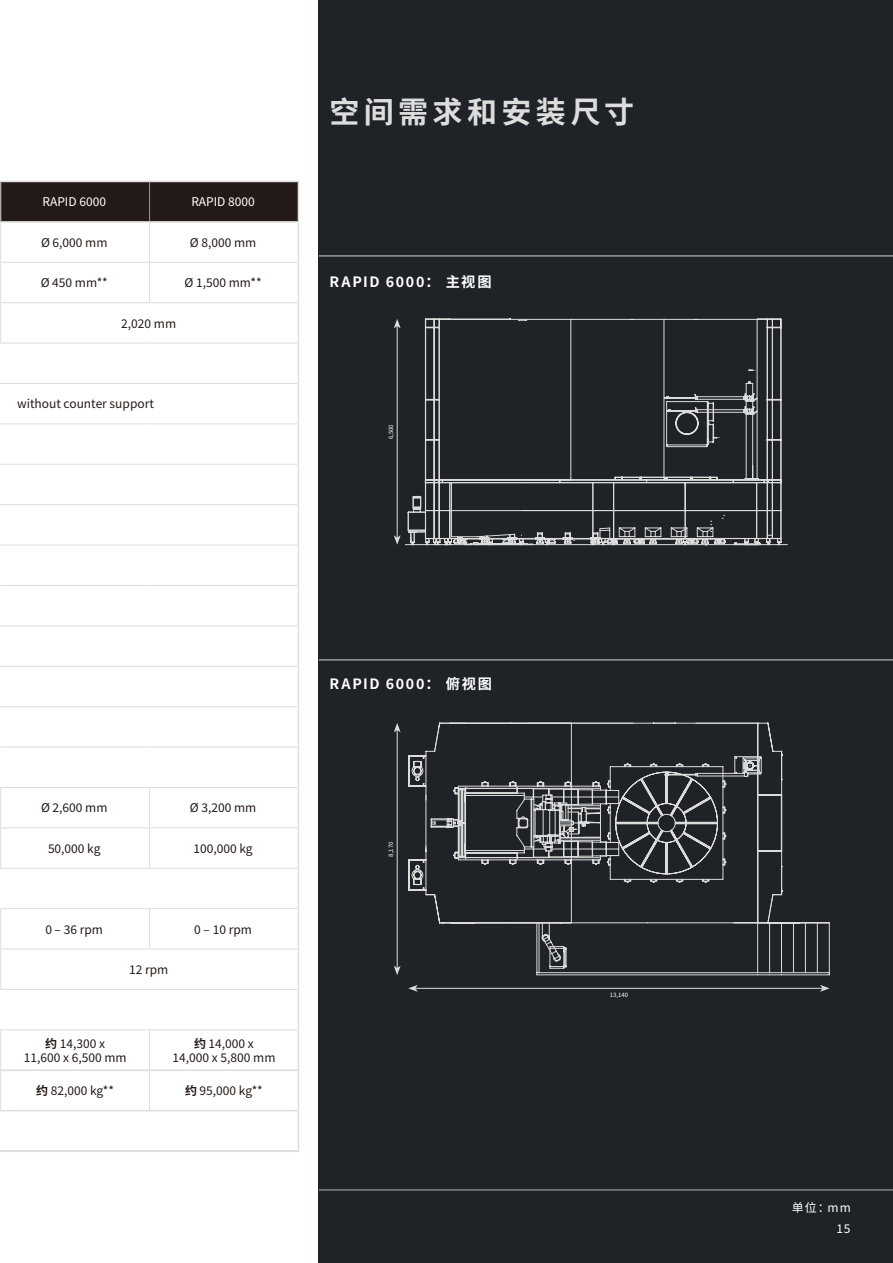
<style>
.page{position:relative;width:893px;height:1263px;background:#fff}
.page>*{position:absolute;margin:0;border:0;box-sizing:border-box;transform-origin:0 0}
.t1{font:700 30px "Noto Sans SC";letter-spacing:.14em;color:#dcdddd}
.t2{font:700 14.25px "Noto Sans SC";letter-spacing:.12em;color:#fff}
.t3{font:12px/14.4px "Noto Sans SC";color:#231916;text-align:center}
.t4{font:12px/20.7px "Noto Sans SC";color:#fff;text-align:right}
.t5{font:6px "Noto Sans SC";color:#fff}
.s1{font-weight:700}
</style>
<div class="page">
<div style="left:319px;top:0;width:574px;height:1263px;background:#1f2226"></div>
<hr style="left:319px;top:255px;width:574px;height:2px;background:#939ba0">
<hr style="left:319px;top:659px;width:574px;height:2px;background:#939ba0">
<hr style="left:319px;top:1189px;width:574px;height:1px;background:#939ba0">
<hr style="left:528px;top:594px;width:231px;height:1px;background:#dbdcdb">
<svg style="left:424px;top:319px;width:358px;height:50px"></svg>
<hr style="left:781px;top:972px;width:48px;height:1px;background:#dbdcdb">
<hr style="left:829px;top:923px;width:1px;height:50px;background:#dbdcdb">
<hr style="left:781px;top:974px;width:48px;height:1px;background:#dbdcdb">
<svg style="left:408px;top:751px;width:410px;height:224px"></svg>
<svg style="left:413px;top:883px;width:369px;height:79px"></svg>
<svg style="left:537px;top:922px;width:30px;height:53px"></svg>
<svg style="left:409px;top:722px;width:373px;height:161px"></svg>
<hr style="left:397px;top:326px;width:1px;height:212px;background:#dcdddd">
<svg style="left:394px;top:369px;width:394px;height:177px"></svg>
<svg style="left:394px;top:319px;width:7px;height:9px"></svg>
<hr style="left:397px;top:730px;width:1px;height:238px;background:#dcdddd">
<svg style="left:394px;top:966px;width:7px;height:9px"></svg>
<svg style="left:394px;top:723px;width:7px;height:9px"></svg>
<hr style="left:415px;top:988px;width:407px;height:1px;background:#dcdddd">
<svg style="left:408px;top:985px;width:10px;height:7px"></svg>
<svg style="left:820px;top:985px;width:10px;height:7px"></svg>
<hr style="left:298px;top:303px;width:1px;height:40px;background:#dcdddd">
<hr style="left:298px;top:343px;width:1px;height:40px;background:#dcdddd">
<hr style="left:298px;top:383px;width:1px;height:41px;background:#dcdddd">
<hr style="left:298px;top:424px;width:1px;height:40px;background:#dcdddd">
<hr style="left:298px;top:464px;width:1px;height:41px;background:#dcdddd">
<hr style="left:298px;top:505px;width:1px;height:40px;background:#dcdddd">
<hr style="left:298px;top:545px;width:1px;height:40px;background:#dcdddd">
<hr style="left:298px;top:585px;width:1px;height:41px;background:#dcdddd">
<hr style="left:298px;top:626px;width:1px;height:40px;background:#dcdddd">
<hr style="left:298px;top:666px;width:1px;height:41px;background:#dcdddd">
<hr style="left:298px;top:707px;width:1px;height:40px;background:#dcdddd">
<hr style="left:298px;top:747px;width:1px;height:40px;background:#dcdddd">
<hr style="left:298px;top:868px;width:1px;height:41px;background:#dcdddd">
<hr style="left:298px;top:989px;width:1px;height:41px;background:#dcdddd">
<hr style="left:298px;top:1111px;width:1px;height:39px;background:#dcdddd">
<hr style="left:0;top:223px;width:1px;height:39px;background:#dcdddd">
<hr style="left:149px;top:223px;width:1px;height:39px;background:#dcdddd">
<hr style="left:1px;top:262px;width:149px;height:1px;background:#dcdddd">
<hr style="left:0;top:263px;width:1px;height:39px;background:#dcdddd">
<hr style="left:150px;top:262px;width:148px;height:1px;background:#dcdddd">
<hr style="left:149px;top:263px;width:1px;height:39px;background:#dcdddd">
<hr style="left:1px;top:302px;width:149px;height:1px;background:#dcdddd">
<hr style="left:150px;top:302px;width:148px;height:1px;background:#dcdddd">
<hr style="left:1px;top:343px;width:149px;height:1px;background:#dcdddd">
<hr style="left:150px;top:343px;width:148px;height:1px;background:#dcdddd">
<hr style="left:1px;top:383px;width:149px;height:1px;background:#dcdddd">
<hr style="left:150px;top:383px;width:148px;height:1px;background:#dcdddd">
<hr style="left:1px;top:423px;width:149px;height:1px;background:#dcdddd">
<hr style="left:150px;top:423px;width:148px;height:1px;background:#dcdddd">
<hr style="left:1px;top:464px;width:149px;height:1px;background:#dcdddd">
<hr style="left:150px;top:464px;width:148px;height:1px;background:#dcdddd">
<hr style="left:1px;top:504px;width:149px;height:1px;background:#dcdddd">
<hr style="left:150px;top:504px;width:148px;height:1px;background:#dcdddd">
<hr style="left:1px;top:545px;width:149px;height:1px;background:#dcdddd">
<hr style="left:150px;top:545px;width:148px;height:1px;background:#dcdddd">
<hr style="left:1px;top:585px;width:149px;height:1px;background:#dcdddd">
<hr style="left:150px;top:585px;width:148px;height:1px;background:#dcdddd">
<hr style="left:1px;top:625px;width:149px;height:1px;background:#dcdddd">
<hr style="left:150px;top:625px;width:148px;height:1px;background:#dcdddd">
<hr style="left:1px;top:666px;width:149px;height:1px;background:#dcdddd">
<hr style="left:150px;top:666px;width:148px;height:1px;background:#dcdddd">
<hr style="left:1px;top:706px;width:149px;height:1px;background:#dcdddd">
<hr style="left:150px;top:706px;width:148px;height:1px;background:#dcdddd">
<hr style="left:1px;top:747px;width:149px;height:1px;background:#dcdddd">
<hr style="left:150px;top:747px;width:148px;height:1px;background:#dcdddd">
<hr style="left:1px;top:787px;width:149px;height:1px;background:#dcdddd">
<hr style="left:0;top:788px;width:1px;height:39px;background:#dcdddd">
<hr style="left:150px;top:787px;width:148px;height:1px;background:#dcdddd">
<hr style="left:149px;top:788px;width:1px;height:39px;background:#dcdddd">
<hr style="left:1px;top:827px;width:149px;height:1px;background:#dcdddd">
<hr style="left:0;top:828px;width:1px;height:40px;background:#dcdddd">
<hr style="left:150px;top:827px;width:148px;height:1px;background:#dcdddd">
<hr style="left:149px;top:828px;width:1px;height:40px;background:#dcdddd">
<hr style="left:1px;top:868px;width:149px;height:1px;background:#dcdddd">
<hr style="left:150px;top:868px;width:148px;height:1px;background:#dcdddd">
<hr style="left:150px;top:181px;width:149px;height:1px;background:#dcdddd">
<div style="left:0;top:181px;width:298px;height:42px;background:#231916"></div>
<hr style="left:1px;top:221px;width:149px;height:2px;background:#dcdddd">
<hr style="left:150px;top:221px;width:149px;height:2px;background:#dcdddd">
<hr style="left:0;top:182px;width:1px;height:39px;background:#dcdddd">
<hr style="left:149px;top:182px;width:1px;height:39px;background:#939ba0">
<hr style="left:1px;top:908px;width:149px;height:1px;background:#dcdddd">
<hr style="left:0;top:909px;width:1px;height:40px;background:#dcdddd">
<hr style="left:150px;top:908px;width:148px;height:1px;background:#dcdddd">
<hr style="left:149px;top:909px;width:1px;height:40px;background:#dcdddd">
<hr style="left:1px;top:949px;width:149px;height:1px;background:#dcdddd">
<hr style="left:0;top:949px;width:1px;height:40px;background:#dcdddd">
<hr style="left:150px;top:949px;width:148px;height:1px;background:#dcdddd">
<hr style="left:1px;top:989px;width:149px;height:1px;background:#dcdddd">
<hr style="left:150px;top:989px;width:148px;height:1px;background:#dcdddd">
<hr style="left:0;top:1029px;width:150px;height:1px;background:#dcdddd">
<hr style="left:0;top:1030px;width:1px;height:40px;background:#dcdddd">
<hr style="left:150px;top:1029px;width:148px;height:1px;background:#dcdddd">
<hr style="left:149px;top:1030px;width:1px;height:40px;background:#dcdddd">
<hr style="left:0;top:1070px;width:1px;height:40px;background:#dcdddd">
<hr style="left:149px;top:1070px;width:1px;height:40px;background:#dcdddd">
<hr style="left:1px;top:1070px;width:149px;height:1px;background:#dcdddd">
<hr style="left:150px;top:1070px;width:148px;height:1px;background:#dcdddd">
<hr style="left:1px;top:1110px;width:149px;height:1px;background:#dcdddd">
<hr style="left:1px;top:1111px;width:149px;height:1px;background:#dcdddd">
<hr style="left:150px;top:1110px;width:148px;height:1px;background:#dcdddd">
<hr style="left:150px;top:1111px;width:148px;height:1px;background:#dcdddd">
<hr style="left:298px;top:182px;width:1px;height:39px;background:#dcdddd">
<hr style="left:298px;top:223px;width:1px;height:39px;background:#dcdddd">
<hr style="left:298px;top:262px;width:1px;height:41px;background:#dcdddd">
<hr style="left:298px;top:787px;width:1px;height:41px;background:#dcdddd">
<hr style="left:298px;top:828px;width:1px;height:40px;background:#dcdddd">
<hr style="left:298px;top:909px;width:1px;height:40px;background:#dcdddd">
<hr style="left:298px;top:949px;width:1px;height:40px;background:#dcdddd">
<hr style="left:298px;top:1030px;width:1px;height:40px;background:#dcdddd">
<hr style="left:298px;top:1070px;width:1px;height:41px;background:#dcdddd">
<hr style="left:1px;top:1150px;width:149px;height:1px;background:#dcdddd">
<hr style="left:1px;top:1151px;width:149px;height:1px;background:#dcdddd">
<hr style="left:150px;top:1150px;width:149px;height:1px;background:#dcdddd">
<hr style="left:150px;top:1151px;width:149px;height:1px;background:#dcdddd">
<hr style="left:0;top:303px;width:1px;height:40px;background:#dcdddd">
<p class="t4" style="left:43px;top:192px;width:65px">RAPID 6000</p>
<p class="t4" style="left:191px;top:192px;width:65px">RAPID 8000</p>
<p class="t3" style="left:41px;top:235px;width:68px">Ø 6,000 mm</p>
<p class="t3" style="left:190px;top:235px;width:68px">Ø 8,000 mm</p>
<p class="t3" style="left:41px;top:276px;width:69px">Ø 450 mm**</p>
<p class="t3" style="left:184px;top:276px;width:79px">Ø 1,500 mm**</p>
<p class="t3" style="left:121px;top:316px;width:56px">2,020 mm</p>
<p class="t3" style="left:17px;top:397px;width:138px">without counter support</p>
<h1 class="t1" style="left:330px;top:95px;width:306px">空间需求和安装尺寸</h1>
<p class="t2" style="left:330px;top:274px;width:164px">RAPID 6000： 主视图</p>
<p class="t5" style="left:388px;top:439px;width:16px;rotate:-90deg">6,500</p>
<p class="t3" style="left:41px;top:801px;width:68px">Ø 2,600 mm</p>
<p class="t3" style="left:190px;top:801px;width:68px">Ø 3,200 mm</p>
<p class="t3" style="left:48px;top:841px;width:54px">50,000 kg</p>
<p class="t3" style="left:193px;top:841px;width:61px">100,000 kg</p>
<p class="t3" style="left:46px;top:922px;width:59px">0 – 36 rpm</p>
<p class="t3" style="left:194px;top:922px;width:59px">0 – 10 rpm</p>
<p class="t3" style="left:129px;top:963px;width:41px">12 rpm</p>
<p class="t3" style="left:24px;top:1036px;width:104px"><span class="s1">约</span> 14,300 x<br>11,600 x 6,500 mm</p>
<p class="t3" style="left:173px;top:1036px;width:104px"><span class="s1">约</span> 14,000 x<br>14,000 x 5,800 mm</p>
<p class="t3" style="left:36px;top:1084px;width:79px"><span class="s1">约</span> 82,000 kg**</p>
<p class="t3" style="left:185px;top:1084px;width:79px"><span class="s1">约</span> 95,000 kg**</p>
<p class="t2" style="left:330px;top:675px;width:164px">RAPID 6000： 俯视图</p>
<p class="t5" style="left:388px;top:856px;width:16px;rotate:-90deg">8,170</p>
<p class="t5" style="left:610px;top:991px;width:20px">13,140</p>
<p class="t4" style="left:792px;top:1198px;width:61px">单位：mm<br>15</p>
</div>
